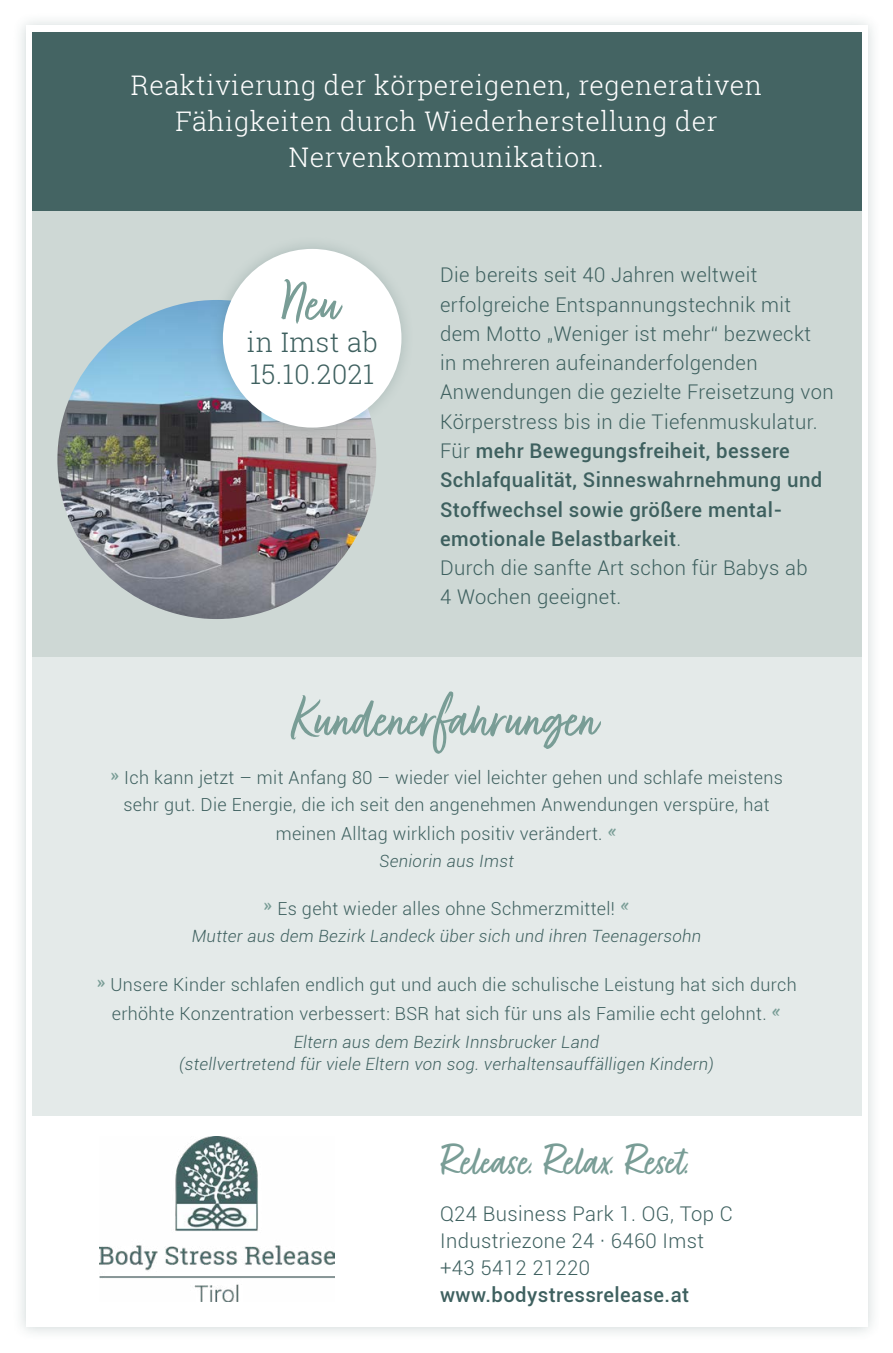
<style>
.page{position:relative;width:893px;height:1353px;background:#fff}
.page>*{position:absolute;margin:0;border:0;box-sizing:border-box;transform-origin:0 0}
.t1{font:63px "Fave Script Pro";color:#799d96}
.t2{font:49.5px "Fave Script Pro";color:#799d96}
.t3{font:45px "Fave Script Pro";color:#799d96}
.t4{font:300 27px/36px "Roboto Slab";letter-spacing:.02em;color:#fff;text-align:center}
.t5{font:300 27px/31.5px "Roboto Slab";letter-spacing:.02em;color:#3e605f}
.t6{font:300 20.25px/29.2px "Roboto";letter-spacing:.02em;color:#3e605f}
.t7{font:500 20.25px "Roboto";letter-spacing:.02em;color:#3e605f}
.t8{font:300 18px/27px "Roboto";letter-spacing:.02em;color:#3e605f}
.t9{font:italic 300 16.88px/22.5px "Roboto";letter-spacing:.02em;color:#3e605f;text-align:center}
.s1{font-weight:500}
</style>
<div class="page">
<div style="left:12px;top:12px;width:869px;height:1328px;background:#3e605f;opacity:.24"></div>
<div style="left:26px;top:26px;width:841px;height:1301px;background:linear-gradient(to right,#fff,#fff)"></div>
<div style="left:32px;top:210px;width:829px;height:447px;background:#ced8d5"></div>
<div style="left:32px;top:657px;width:829px;height:459px;background:#e4eae9"></div>
<div style="left:32px;top:32px;width:829px;height:178px;background:#446463"></div>
<div style="left:32px;top:1116px;width:829px;height:204px;background:#fff"></div>
<img style="left:100px;top:1136px;width:235px;height:165px">
<img style="left:57px;top:300px;width:319px;height:319px;border-radius:159px">
<div style="left:209px;top:235px;width:206px;height:206px;background:#3e605f;opacity:.24"></div>
<div style="left:223px;top:249px;width:178px;height:178px;background:#fff;border-radius:50%"></div>
<h3 class="t4" style="left:131px;top:66px;width:633px">Reaktivierung der körpereigenen, regenerativen<br>Fähigkeiten durch Wiederherstellung der<br>Nervenkommunikation.</h3>
<h1 class="t1" style="left:284px;top:268px;width:59px">Neu</h1>
<h3 class="t5" style="left:247px;top:326px;width:132px">in Imst ab<br>15.10.2021</h3>
<p class="t6" style="left:440px;top:260px;width:395px">Die bereits seit 40 Jahren weltweit erfolgreiche Entspannungstechnik mit dem Motto „Weniger ist mehr“ bezweckt<br>in mehreren aufeinanderfolgenden Anwendungen die gezielte Freisetzung von Körperstress bis in die Tiefenmuskulatur.<br>Für <span class="s1">mehr Bewegungsfreiheit, bessere Schlafqualität, Sinneswahrnehmung und Stoffwechsel sowie größere mental&shy;emotionale Belastbarkeit</span>.<br>Durch die sanfte Art schon für Babys ab<br>4 Wochen geeignet.</p>
<h1 class="t1" style="left:294px;top:684px;width:307px">Kundenerfahrungen</h1>
<h3 class="t3" style="left:110px;top:750px;width:11px">»</h3>
<p class="t8" style="left:123px;top:763px;width:661px">Ich kann jetzt – mit Anfang 80 – wieder viel leichter gehen und schlafe meistens sehr gut. Die Energie, die ich seit den angenehmen Anwendungen verspüre, hat</p>
<p class="t8" style="left:276px;top:819px;width:328px">meinen Alltag wirklich positiv verändert.</p>
<h3 class="t3" style="left:608px;top:807px;width:11px">«</h3>
<p class="t9" style="left:379px;top:849px;width:136px">Seniorin aus Imst</p>
<h3 class="t3" style="left:263px;top:881px;width:11px">»</h3>
<p class="t8" style="left:277px;top:894px;width:339px">Es geht wieder alles ohne Schmerzmittel!</p>
<h3 class="t3" style="left:620px;top:881px;width:11px">«</h3>
<p class="t9" style="left:192px;top:923px;width:511px">Mutter aus dem Bezirk Landeck über sich und ihren Teenagersohn</p>
<h3 class="t3" style="left:96px;top:957px;width:11px">»</h3>
<p class="t8" style="left:110px;top:969px;width:688px;line-height:29.2px">Unsere Kinder schlafen endlich gut und auch die schulische Leistung hat sich durch erhöhte Konzentration verbessert: BSR hat sich für uns als Familie echt gelohnt.</p>
<h3 class="t3" style="left:772px;top:987px;width:11px">«</h3>
<p class="t9" style="left:179px;top:1029px;width:536px">Eltern aus dem Bezirk Innsbrucker Land<br>(stellvertretend für viele Eltern von sog. verhaltensauffälligen Kindern)</p>
<h2 class="t2" style="left:440px;top:1132px;width:254px">Release. Relax. Reset.</h2>
<p class="t6" style="left:440px;top:1199px;width:294px;line-height:27px">Q24 Business Park 1. OG, Top C<br>Industriezone 24 · 6460 Imst +43 5412 21220</p>
<p class="t7" style="left:440px;top:1280px;width:250px">www.bodystressrelease.at</p>
</div>
